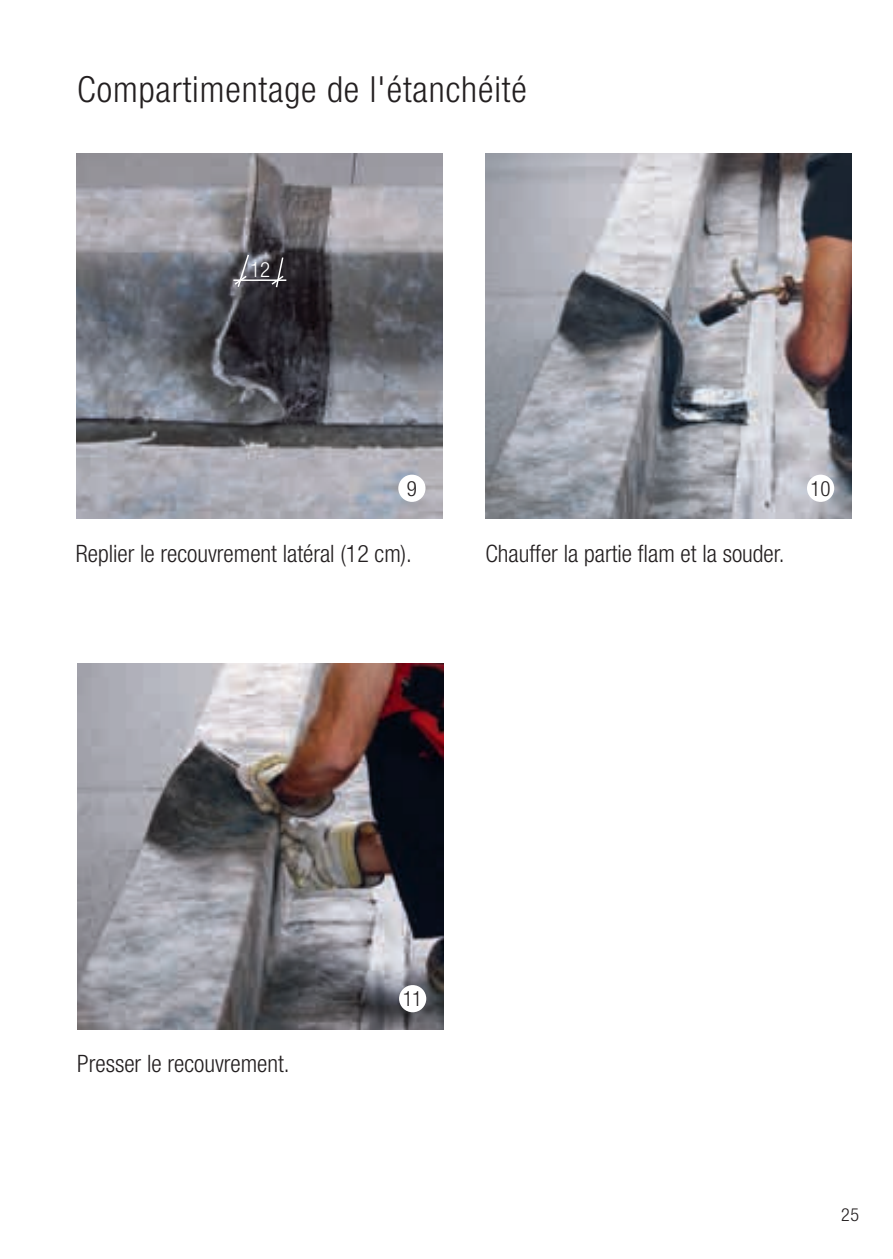
<style>
.page{position:relative;width:893px;height:1259px;background:#fff}
.page>*{position:absolute;margin:0;border:0;box-sizing:border-box;transform-origin:0 0}
.t1{font:300 condensed 36px "Helvetica Neue LT Std";letter-spacing:.025em;color:#231f20}
.t2{font:300 condensed 24px "Helvetica Neue LT Std";color:#231f20}
.t3{font:300 condensed 21px "Helvetica Neue LT Std";color:#231f20}
.t4{font:300 condensed 21px "Helvetica Neue LT Std";color:#fff}
.t5{font:300 condensed 18px "Helvetica Neue LT Std";color:#231f20}
</style>
<div class="page">
<img style="left:485px;top:153px;width:366px;height:366px">
<img style="left:77px;top:663px;width:366px;height:366px">
<div style="left:807px;top:475px;width:27px;height:27px;background:#fff;border-radius:50%"></div>
<div style="left:399px;top:985px;width:27px;height:27px;background:#fff;border-radius:50%"></div>
<img style="left:77px;top:153px;width:365px;height:366px">
<div style="left:398px;top:475px;width:27px;height:27px;background:#fff;border-radius:50%"></div>
<svg style="left:270px;top:256px;width:15px;height:33px"></svg>
<svg style="left:233px;top:253px;width:17px;height:36px"></svg>
<hr style="left:233px;top:279px;width:53px;height:2px;background:#fff">
<h1 class="t1" style="left:77px;top:69px;width:451px">Compartimentage de l'étanchéité</h1>
<p class="t4" style="left:250px;top:257px;width:22px">12</p>
<p class="t3" style="left:407px;top:476px;width:12px">9</p>
<p class="t2" style="left:76px;top:539px;width:338px">Replier le recouvrement latéral (12 cm).</p>
<p class="t2" style="left:485px;top:539px;width:300px">Chauffer la partie flam et la souder.</p>
<p class="t3" style="left:811px;top:476px;width:21px">10</p>
<p class="t2" style="left:77px;top:1049px;width:214px">Presser le recouvrement.</p>
<p class="t3" style="left:403px;top:986px;width:21px">11</p>
<p class="t5" style="left:841px;top:1204px;width:19px">25</p>
</div>
